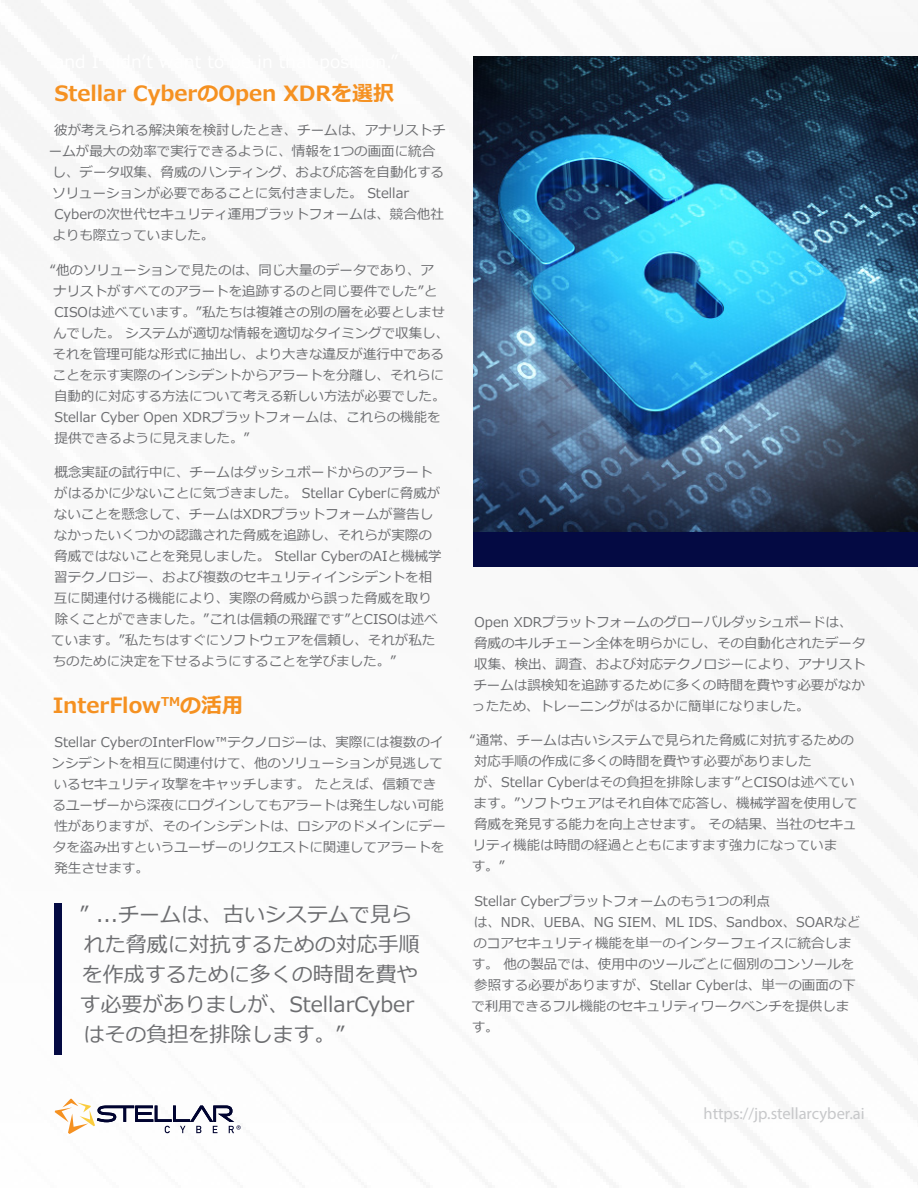
<style>
.page{position:relative;width:918px;height:1188px;background:#fff}
.page>*{position:absolute;margin:0;border:0;box-sizing:border-box;transform-origin:0 0}
.t1{font:21px/30px "Meiryo";color:#6c6d70}
.t2{font:700 21px "Meiryo";color:#f59121}
.t3{font:16.5px "Myriad Pro";color:#c7c8ca}
.t4{font:13.5px/21px "Meiryo";color:#6c6d70}
</style>
<div class="page">
<div style="left:55px;top:903px;width:7px;height:152px;background:#040a43"></div>
<svg style="left:55px;top:1099px;width:186px;height:35px"></svg>
<div style="left:473px;top:529px;width:445px;height:38px;background:#040a43"></div>
<img style="left:473px;top:56px;width:445px;height:475px">
<p class="t2" style="left:54px;top:79px;width:341px">Stellar CyberのOpen XDRを選択</p>
<p class="t4" style="left:54px;top:121px;width:393px">彼が考えられる解決策を検討したとき、チームは、アナリストチ</p>
<p class="t4" style="left:49px;top:142px;width:388px">ームが最大の効率で実行できるように、情報を1つの画面に統合</p>
<p class="t4" style="left:53px;top:163px;width:393px">し、データ収集、脅威のハンティング、および応答を自動化する</p>
<p class="t4" style="left:52px;top:184px;width:358px">ソリューションが必要であることに気付きました。 Stellar</p>
<p class="t4" style="left:55px;top:205px;width:391px">Cyberの次世代セキュリティ運用プラットフォームは、競合他社</p>
<p class="t4" style="left:52px;top:226px;width:163px">よりも際立っていました。</p>
<p class="t4" style="left:50px;top:260px;width:401px">“他のソリューションで見たのは、同じ大量のデータであり、アナリストがすべてのアラートを追跡するのと同じ要件でした”とCISOは述べています。”私たちは複雑さの別の層を必要としませんでした。 システムが適切な情報を適切なタイミングで収集し、それを管理可能な形式に抽出し、より大きな違反が進行中であることを示す実際のインシデントからアラートを分離し、それらに自動的に対応する方法について考える新しい方法が必要でした。Stellar Cyber Open XDRプラットフォームは、これらの機能を提供できるように見えました。”</p>
<p class="t4" style="left:51px;top:463px;width:392px">概念実証の試行中に、チームはダッシュボードからのアラートがはるかに少ないことに気づきました。 Stellar Cyberに脅威がないことを懸念して、チームはXDRプラットフォームが警告しなかったいくつかの認識された脅威を追跡し、それらが実際の脅威ではないことを発見しました。 Stellar CyberのAIと機械学習テクノロジー、および複数のセキュリティインシデントを相互に関連付ける機能により、実際の脅威から誤った脅威を取り除くことができました。”これは信頼の飛躍です”とCISOは述べています。”私たちはすぐにソフトウェアを信頼し、それが私たちのために決定を下せるようにすることを学びました。”</p>
<p class="t2" style="left:53px;top:691px;width:192px">InterFlow<sup>TM</sup>の活用</p>
<p class="t4" style="left:52px;top:733px;width:396px">Stellar CyberのInterFlow™テクノロジーは、実際には複数のインシデントを相互に関連付けて、他のソリューションが見逃しているセキュリティ攻撃をキャッチします。 たとえば、信頼できるユーザーから深夜にログインしてもアラートは発生しない可能性がありますが、そのインシデントは、ロシアのドメインにデータを盗み出すというユーザーのリクエストに関連してアラートを発生させます。</p>
<p class="t1" style="left:79px;top:901px;width:342px">” ...チームは、古いシステムで見られた脅威に対抗するための対応手順を作成するために多くの時間を費やす必要がありましが、StellarCyberはその負担を排除します。”</p>
<p class="t4" style="left:472px;top:612px;width:395px">Open XDRプラットフォームのグローバルダッシュボードは、脅威のキルチェーン全体を明らかにし、その自動化されたデータ収集、検出、調査、および対応テクノロジーにより、アナリストチームは誤検知を追跡するために多くの時間を費やす必要がなかったため、トレーニングがはるかに簡単になりました。</p>
<p class="t4" style="left:470px;top:731px;width:389px">“通常、チームは古いシステムで見られた脅威に対抗するための対応手順の作成に多くの時間を費やす必要がありました<br>が、Stellar Cyberはその負担を排除します”とCISOは述べています。”ソフトウェアはそれ自体で応答し、機械学習を使用して脅威を発見する能力を向上させます。 その結果、当社のセキュリティ機能は時間の経過とともにますます強力になっていま<br>す。”</p>
<p class="t4" style="left:471px;top:891px;width:391px">Stellar Cyberプラットフォームのもう1つの利点<br>は、NDR、UEBA、NG SIEM、ML IDS、Sandbox、SOARなどのコアセキュリティ機能を単一のインターフェイスに統合します。 他の製品では、使用中のツールごとに個別のコンソールを参照する必要がありますが、Stellar Cyberは、単一の画面の下で利用できるフル機能のセキュリティワークベンチを提供します。</p>
<p class="t3" style="left:704px;top:1103px;width:163px">https://jp.stellarcyber.ai</p>
</div>
